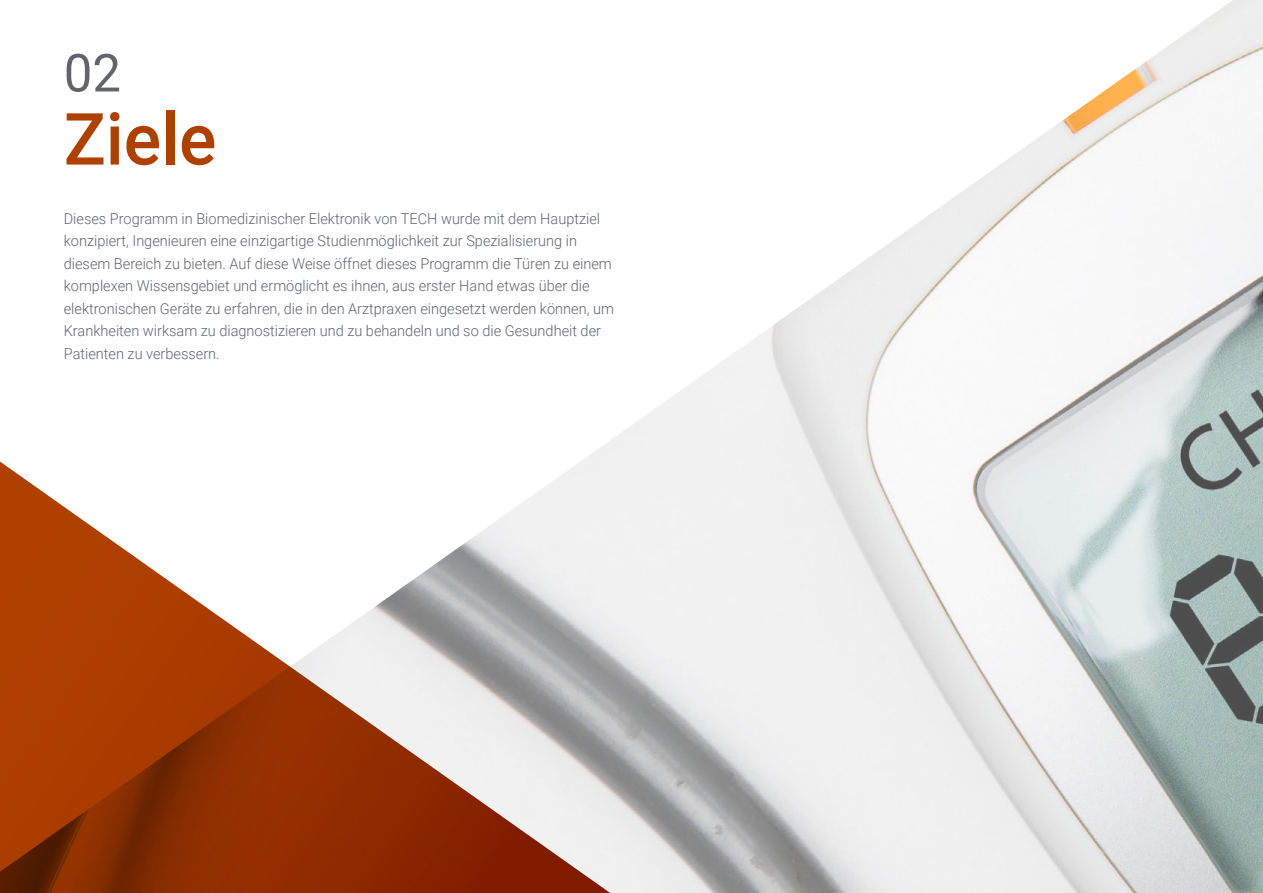
<style>
.page{position:relative;width:1263px;height:893px;background:#fff}
.page>*{position:absolute;margin:0;border:0;box-sizing:border-box;transform-origin:0 0}
.t1{font:500 72px "Roboto";color:#ae4000}
.t2{font:52.5px "Roboto";color:#61646a}
.t3{font:300 15px/22.5px "Roboto";color:#61646a}
</style>
<div class="page">
<img style="left:603px;top:0;width:660px;height:893px">
<svg style="left:0;top:446px;width:640px;height:447px"></svg>
<h2 class="t2" style="left:64px;top:36px;width:59px">02</h2>
<h1 class="t1" style="left:64px;top:89px;width:154px">Ziele</h1>
<p class="t3" style="left:64px;top:207px;width:552px">Dieses Programm in Biomedizinischer Elektronik von TECH wurde mit dem Hauptziel konzipiert, Ingenieuren eine einzigartige Studienmöglichkeit zur Spezialisierung in diesem Bereich zu bieten. Auf diese Weise öffnet dieses Programm die Türen zu einem komplexen Wissensgebiet und ermöglicht es ihnen, aus erster Hand etwas über die elektronischen Geräte zu erfahren, die in den Arztpraxen eingesetzt werden können, um Krankheiten wirksam zu diagnostizieren und zu behandeln und so die Gesundheit der Patienten zu verbessern.</p>
</div>
